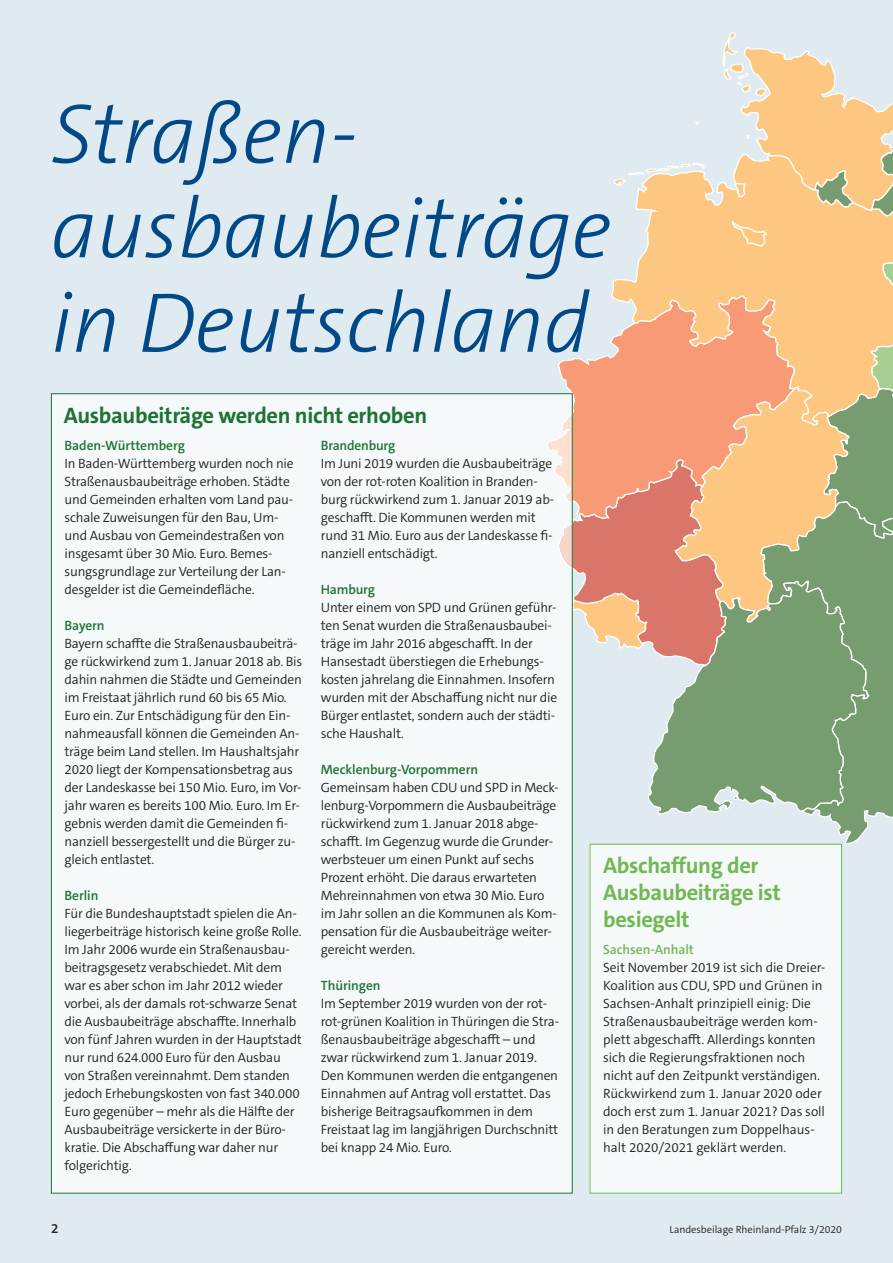
<style>
.page{position:relative;width:893px;height:1263px;background:#dfebf0}
.page>*{position:absolute;margin:0;border:0;box-sizing:border-box;transform-origin:0 0}
.t1{font:italic 300 85.5px/94.5px "The Sans C5";letter-spacing:-.005em;color:#014887}
.t2{font:700 22.5px/27px "The Sans C5";letter-spacing:-.015em;color:#71b853}
.t3{font:700 22.5px "The Sans C5";letter-spacing:-.015em;color:#1e7334}
.t4{font:300 13.5px/18px "The Sans C5";letter-spacing:-.015em;color:#231f20}
.t5{font:600 13.5px "The Sans C5";letter-spacing:-.005em;color:#1e7334}
.t6{font:600 13.5px "The Sans C5";letter-spacing:-.005em;color:#71b853}
.t7{font:600 13.5px "The Sans C5";color:#231f20}
.t8{font:300 10.5px "The Sans C5";letter-spacing:-.005em;color:#231f20}
</style>
<div class="page">
<svg style="left:647px;top:667px;width:246px;height:527px"></svg>
<div style="left:590px;top:844px;width:252px;height:349px;background:#f5f9fa"></div>
<div style="left:53px;top:395px;width:518px;height:796px;background:#f5f9fa"></div>
<svg style="left:546px;top:32px;width:347px;height:635px"></svg>
<div style="left:590px;top:844px;width:252px;height:349px;border:1px solid #71b853"></div>
<h1 class="t1" style="left:51px;top:87px;width:562px">Straßen&shy;ausbaubeiträge in Deutschland</h1>
<h2 class="t3" style="left:64px;top:401px;width:365px">Ausbaubeiträge werden nicht erhoben</h2>
<p class="t5" style="left:65px;top:437px;width:122px">Baden-Württemberg</p>
<p class="t4" style="left:65px;top:455px;width:231px">In Baden-Württemberg wurden noch nie Straßenausbaubeiträge erhoben. Städte und Gemeinden erhalten vom Land pau&shy;schale Zuweisungen für den Bau, Um&shy;und Ausbau von Gemeindestraßen von insgesamt über 30 Mio. Euro. Bemes&shy;sungsgrundlage zur Verteilung der Lan&shy;desgelder ist die Gemeindefläche.</p>
<p class="t5" style="left:65px;top:617px;width:42px">Bayern</p>
<p class="t4" style="left:65px;top:635px;width:239px">Bayern schaffte die Straßenausbaubeiträ&shy;ge rückwirkend zum 1. Januar 2018 ab. Bis dahin nahmen die Städte und Gemeinden im Freistaat jährlich rund 60 bis 65 Mio.<br>Euro ein. Zur Entschädigung für den Ein&shy;nahmeausfall können die Gemeinden An&shy;träge beim Land stellen. Im Haushaltsjahr 2020 liegt der Kompensationsbetrag aus der Landeskasse bei 150 Mio. Euro, im Vor&shy;jahr waren es bereits 100 Mio. Euro. Im Er&shy;gebnis werden damit die Gemeinden fi&shy;nanziell bessergestellt und die Bürger zu&shy;gleich entlastet.</p>
<p class="t5" style="left:65px;top:887px;width:35px">Berlin</p>
<p class="t4" style="left:65px;top:904px;width:239px">Für die Bundeshauptstadt spielen die An&shy;liegerbeiträge historisch keine große Rolle.<br>Im Jahr 2006 wurde ein Straßenausbau&shy;beitragsgesetz verabschiedet. Mit dem war es aber schon im Jahr 2012 wieder vorbei, als der damals rot-schwarze Senat die Ausbaubeiträge abschaffte. Innerhalb von fünf Jahren wurden in der Hauptstadt nur rund 624.000 Euro für den Ausbau von Straßen vereinnahmt. Dem standen jedoch Erhebungskosten von fast 340.000<br>Euro gegenüber – mehr als die Hälfte der Ausbaubeiträge versickerte in der Büro&shy;kratie. Die Abschaffung war daher nur folgerichtig.</p>
<p class="t5" style="left:321px;top:437px;width:76px">Brandenburg</p>
<p class="t4" style="left:321px;top:454px;width:235px">Im Juni 2019 wurden die Ausbaubeiträge von der rot-roten Koalition in Branden&shy;burg rückwirkend zum 1. Januar 2019 ab&shy;geschafft. Die Kommunen werden mit rund 31 Mio. Euro aus der Landeskasse fi&shy;nanziell entschädigt.</p>
<p class="t5" style="left:321px;top:581px;width:56px">Hamburg</p>
<p class="t4" style="left:321px;top:598px;width:238px">Unter einem von SPD und Grünen geführ&shy;ten Senat wurden die Straßenausbaubei&shy;träge im Jahr 2016 abgeschafft. In der Hansestadt überstiegen die Erhebungs&shy;kosten jahrelang die Einnahmen. Insofern wurden mit der Abschaffung nicht nur die Bürger entlastet, sondern auch der städti&shy;sche Haushalt.</p>
<p class="t5" style="left:321px;top:761px;width:159px">Mecklenburg-Vorpommern</p>
<p class="t4" style="left:321px;top:778px;width:239px">Gemeinsam haben CDU und SPD in Meck&shy;lenburg-Vorpommern die Ausbaubeiträge rückwirkend zum 1. Januar 2018 abge&shy;schafft. Im Gegenzug wurde die Grunder&shy;werbsteuer um einen Punkt auf sechs Prozent erhöht. Die daraus erwarteten Mehreinnahmen von etwa 30 Mio. Euro im Jahr sollen an die Kommunen als Kom&shy;pensation für die Ausbaubeiträge weiter&shy;gereicht werden.</p>
<p class="t5" style="left:321px;top:977px;width:61px">Thüringen</p>
<p class="t4" style="left:321px;top:994px;width:240px">Im September 2019 wurden von der rot&shy;rot-grünen Koalition in Thüringen die Stra&shy;ßenausbaubeiträge abgeschafft – und zwar rückwirkend zum 1. Januar 2019.<br>Den Kommunen werden die entgangenen Einnahmen auf Antrag voll erstattet. Das bisherige Beitragsaufkommen in dem Freistaat lag im langjährigen Durchschnitt bei knapp 24 Mio. Euro.</p>
<h2 class="t2" style="left:603px;top:852px;width:179px">Abschaffung der<br>Ausbaubeiträge ist besiegelt</h2>
<p class="t6" style="left:603px;top:941px;width:92px">Sachsen-Anhalt</p>
<p class="t4" style="left:603px;top:959px;width:224px">Seit November 2019 ist sich die Dreier-Koalition aus CDU, SPD und Grünen in Sachsen-Anhalt prinzipiell einig: Die Straßenausbaubeiträge werden kom&shy;plett abgeschafft. Allerdings konnten sich die Regierungsfraktionen noch nicht auf den Zeitpunkt verständigen.<br>Rückwirkend zum 1. Januar 2020 oder doch erst zum 1. Januar 2021? Das soll in den Beratungen zum Doppelhaus&shy;halt 2020/2021 geklärt werden.</p>
<p class="t7" style="left:51px;top:1220px;width:9px">2</p>
<p class="t8" style="left:670px;top:1223px;width:174px">Landesbeilage Rheinland-Pfalz 3/2020</p>
</div>
